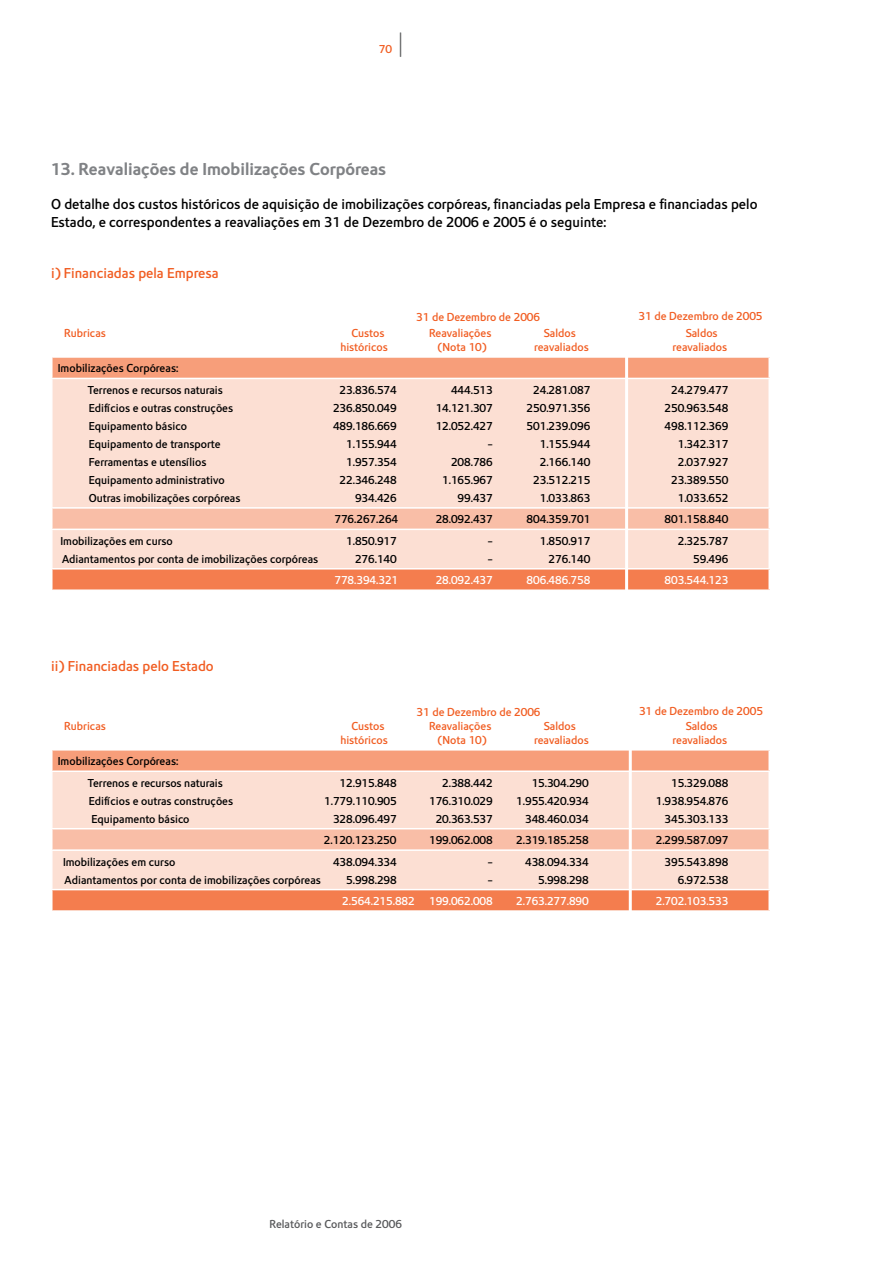
<style>
.page{position:relative;width:893px;height:1263px;background:#fff}
.page>*{position:absolute;margin:0;border:0;box-sizing:border-box;transform-origin:0 0}
.t1{font:18px "Metrolis Negro";color:#808285}
.t2{font:15px/17.2px "Metrolis Redondo";color:#000}
.t3{font:15px "Metrolis Redondo";color:#f15d22}
.t4{font:12px/21.5px "Metrolis Redondo";color:#000}
.t5{font:12px "Metrolis Redondo";color:#f15d22}
.t6{font:12px "Metrolis Redondo";color:#fff}
.t7{font:12px "Metrolis Redondo";color:#58595b}
.s1{font-size:24px;color:#58595b}
</style>
<div class="page">
<div style="left:52px;top:357px;width:717px;height:21px;background:#f79e7a"></div>
<div style="left:53px;top:379px;width:715px;height:189px;background:#fcdfd3"></div>
<div style="left:52px;top:508px;width:717px;height:21px;background:#f9bea7"></div>
<div style="left:52px;top:569px;width:717px;height:21px;background:#f47d4e"></div>
<hr style="left:51px;top:356px;width:719px;height:2px;background:#fff">
<hr style="left:51px;top:358px;width:2px;height:20px;background:#fff">
<hr style="left:768px;top:358px;width:2px;height:20px;background:#fff">
<hr style="left:51px;top:507px;width:719px;height:2px;background:#fff">
<hr style="left:51px;top:509px;width:2px;height:20px;background:#fff">
<hr style="left:768px;top:509px;width:2px;height:20px;background:#fff">
<hr style="left:51px;top:529px;width:719px;height:1px;background:#fff">
<hr style="left:51px;top:569px;width:2px;height:20px;background:#fff">
<hr style="left:768px;top:569px;width:2px;height:20px;background:#fff">
<hr style="left:51px;top:589px;width:719px;height:2px;background:#fff">
<div style="left:52px;top:750px;width:717px;height:21px;background:#f79e7a"></div>
<div style="left:53px;top:772px;width:715px;height:117px;background:#fcdfd3"></div>
<div style="left:52px;top:829px;width:717px;height:21px;background:#f9bea7"></div>
<div style="left:52px;top:889px;width:717px;height:22px;background:#f47d4e"></div>
<hr style="left:51px;top:750px;width:2px;height:20px;background:#fff">
<hr style="left:768px;top:750px;width:2px;height:20px;background:#fff">
<hr style="left:51px;top:770px;width:719px;height:2px;background:#fff">
<hr style="left:51px;top:828px;width:719px;height:1px;background:#fff">
<hr style="left:51px;top:829px;width:2px;height:20px;background:#fff">
<hr style="left:768px;top:829px;width:2px;height:20px;background:#fff">
<hr style="left:51px;top:849px;width:719px;height:2px;background:#fff">
<hr style="left:51px;top:889px;width:719px;height:1px;background:#fff">
<hr style="left:51px;top:890px;width:2px;height:20px;background:#fff">
<hr style="left:768px;top:890px;width:2px;height:20px;background:#fff">
<hr style="left:51px;top:910px;width:719px;height:2px;background:#fff">
<hr style="left:629px;top:722px;width:3px;height:244px;background:#fff">
<hr style="left:625px;top:352px;width:3px;height:245px;background:#fff">
<p class="t5" style="left:379px;top:42px;width:29px">70 <span class="s1">|</span></p>
<h1 class="t1" style="left:51px;top:159px;width:337px">13. Reavaliações de Imobilizações Corpóreas</h1>
<p class="t2" style="left:51px;top:196px;width:708px">O detalhe dos custos históricos de aquisição de imobilizações corpóreas, financiadas pela Empresa e financiadas pelo<br>Estado, e correspondentes a reavaliações em 31 de Dezembro de 2006 e 2005 é o seguinte:</p>
<p class="t3" style="left:51px;top:265px;width:169px">i) Financiadas pela Empresa</p>
<p class="t5" style="left:416px;top:310px;width:125px">31 de Dezembro de 2006</p>
<p class="t5" style="left:639px;top:309px;width:125px">31 de Dezembro de 2005</p>
<p class="t5" style="left:64px;top:327px;width:43px">Rubricas</p>
<p class="t5" style="left:351px;top:327px;width:35px">Custos</p>
<p class="t5" style="left:429px;top:327px;width:64px">Reavaliações</p>
<p class="t5" style="left:544px;top:327px;width:33px">Saldos</p>
<p class="t5" style="left:686px;top:327px;width:33px">Saldos</p>
<p class="t5" style="left:340px;top:340px;width:49px">históricos</p>
<p class="t5" style="left:438px;top:340px;width:51px">(Nota 10)</p>
<p class="t5" style="left:534px;top:340px;width:56px">reavaliados</p>
<p class="t5" style="left:672px;top:340px;width:56px">reavaliados</p>
<p class="t4" style="left:88px;top:358px;width:137px;text-indent:-30px">Imobilizações Corpóreas:<br>Terrenos e recursos naturais</p>
<p class="t4" style="left:340px;top:379px;width:59px">23.836.574</p>
<p class="t4" style="left:451px;top:379px;width:43px">444.513</p>
<p class="t4" style="left:533px;top:379px;width:59px">24.281.087</p>
<p class="t4" style="left:671px;top:379px;width:59px">24.279.477</p>
<p class="t4" style="left:89px;top:397px;width:146px">Edifícios e outras construções</p>
<p class="t4" style="left:333px;top:397px;width:65px">236.850.049</p>
<p class="t4" style="left:436px;top:397px;width:59px">14.121.307</p>
<p class="t4" style="left:527px;top:397px;width:65px">250.971.356</p>
<p class="t4" style="left:665px;top:397px;width:65px">250.963.548</p>
<p class="t4" style="left:89px;top:415px;width:100px">Equipamento básico</p>
<p class="t4" style="left:333px;top:415px;width:65px">489.186.669</p>
<p class="t4" style="left:436px;top:415px;width:59px">12.052.427</p>
<p class="t4" style="left:527px;top:415px;width:65px">501.239.096</p>
<p class="t4" style="left:665px;top:415px;width:65px">498.112.369</p>
<p class="t4" style="left:89px;top:433px;width:133px">Equipamento de transporte</p>
<p class="t4" style="left:346px;top:433px;width:52px">1.155.944</p>
<p class="t4" style="left:488px;top:433px;width:6px">-</p>
<p class="t4" style="left:540px;top:433px;width:52px">1.155.944</p>
<p class="t4" style="left:678px;top:433px;width:52px">1.342.317</p>
<p class="t4" style="left:89px;top:451px;width:119px">Ferramentas e utensílios</p>
<p class="t4" style="left:346px;top:451px;width:52px">1.957.354</p>
<p class="t4" style="left:451px;top:451px;width:43px">208.786</p>
<p class="t4" style="left:540px;top:451px;width:52px">2.166.140</p>
<p class="t4" style="left:678px;top:451px;width:52px">2.037.927</p>
<p class="t4" style="left:89px;top:469px;width:137px">Equipamento administrativo</p>
<p class="t4" style="left:340px;top:469px;width:59px">22.346.248</p>
<p class="t4" style="left:442px;top:469px;width:52px">1.165.967</p>
<p class="t4" style="left:533px;top:469px;width:59px">23.512.215</p>
<p class="t4" style="left:671px;top:469px;width:59px">23.389.550</p>
<p class="t4" style="left:89px;top:487px;width:153px">Outras imobilizações corpóreas</p>
<p class="t4" style="left:355px;top:487px;width:43px">934.426</p>
<p class="t4" style="left:458px;top:487px;width:37px">99.437</p>
<p class="t4" style="left:540px;top:487px;width:52px">1.033.863</p>
<p class="t4" style="left:678px;top:487px;width:52px">1.033.652</p>
<p class="t4" style="left:334px;top:509px;width:65px">776.267.264</p>
<p class="t4" style="left:436px;top:509px;width:59px">28.092.437</p>
<p class="t4" style="left:527px;top:509px;width:65px">804.359.701</p>
<p class="t4" style="left:665px;top:509px;width:65px">801.158.840</p>
<p class="t4" style="left:60px;top:530px;width:114px">Imobilizações em curso</p>
<p class="t4" style="left:346px;top:530px;width:52px">1.850.917</p>
<p class="t4" style="left:488px;top:530px;width:6px">-</p>
<p class="t4" style="left:540px;top:530px;width:52px">1.850.917</p>
<p class="t4" style="left:678px;top:530px;width:52px">2.325.787</p>
<p class="t4" style="left:62px;top:548px;width:258px">Adiantamentos por conta de imobilizações corpóreas</p>
<p class="t4" style="left:355px;top:548px;width:43px">276.140</p>
<p class="t4" style="left:488px;top:548px;width:6px">-</p>
<p class="t4" style="left:549px;top:548px;width:43px">276.140</p>
<p class="t4" style="left:693px;top:548px;width:37px">59.496</p>
<p class="t6" style="left:334px;top:574px;width:65px">778.394.321</p>
<p class="t6" style="left:436px;top:574px;width:59px">28.092.437</p>
<p class="t6" style="left:527px;top:574px;width:65px">806.486.758</p>
<p class="t6" style="left:665px;top:574px;width:65px">803.544.123</p>
<p class="t3" style="left:51px;top:658px;width:164px">ii) Financiadas pelo Estado</p>
<p class="t5" style="left:417px;top:705px;width:125px">31 de Dezembro de 2006</p>
<p class="t5" style="left:639px;top:704px;width:125px">31 de Dezembro de 2005</p>
<p class="t5" style="left:64px;top:720px;width:43px">Rubricas</p>
<p class="t5" style="left:351px;top:720px;width:35px">Custos</p>
<p class="t5" style="left:429px;top:720px;width:64px">Reavaliações</p>
<p class="t5" style="left:544px;top:720px;width:33px">Saldos</p>
<p class="t5" style="left:686px;top:720px;width:33px">Saldos</p>
<p class="t5" style="left:340px;top:733px;width:49px">históricos</p>
<p class="t5" style="left:438px;top:733px;width:51px">(Nota 10)</p>
<p class="t5" style="left:534px;top:733px;width:56px">reavaliados</p>
<p class="t5" style="left:672px;top:733px;width:56px">reavaliados</p>
<p class="t4" style="left:88px;top:750px;width:137px;text-indent:-30px">Imobilizações Corpóreas:<br>Terrenos e recursos naturais</p>
<p class="t4" style="left:340px;top:772px;width:59px">12.915.848</p>
<p class="t4" style="left:442px;top:772px;width:52px">2.388.442</p>
<p class="t4" style="left:532px;top:772px;width:59px">15.304.290</p>
<p class="t4" style="left:671px;top:772px;width:59px">15.329.088</p>
<p class="t4" style="left:89px;top:790px;width:146px">Edifícios e outras construções</p>
<p class="t4" style="left:324px;top:790px;width:74px">1.779.110.905</p>
<p class="t4" style="left:429px;top:790px;width:65px">176.310.029</p>
<p class="t4" style="left:516px;top:790px;width:74px">1.955.420.934</p>
<p class="t4" style="left:656px;top:790px;width:74px">1.938.954.876</p>
<p class="t4" style="left:91px;top:808px;width:100px">Equipamento básico</p>
<p class="t4" style="left:333px;top:808px;width:65px">328.096.497</p>
<p class="t4" style="left:436px;top:808px;width:59px">20.363.537</p>
<p class="t4" style="left:525px;top:808px;width:65px">348.460.034</p>
<p class="t4" style="left:665px;top:808px;width:65px">345.303.133</p>
<p class="t4" style="left:324px;top:829px;width:74px">2.120.123.250</p>
<p class="t4" style="left:429px;top:829px;width:65px">199.062.008</p>
<p class="t4" style="left:516px;top:829px;width:74px">2.319.185.258</p>
<p class="t4" style="left:656px;top:829px;width:74px">2.299.587.097</p>
<p class="t4" style="left:63px;top:851px;width:114px">Imobilizações em curso</p>
<p class="t4" style="left:333px;top:851px;width:65px">438.094.334</p>
<p class="t4" style="left:488px;top:851px;width:6px">-</p>
<p class="t4" style="left:525px;top:851px;width:65px">438.094.334</p>
<p class="t4" style="left:665px;top:851px;width:65px">395.543.898</p>
<p class="t4" style="left:65px;top:869px;width:258px">Adiantamentos por conta de imobilizações corpóreas</p>
<p class="t4" style="left:346px;top:869px;width:52px">5.998.298</p>
<p class="t4" style="left:488px;top:869px;width:6px">-</p>
<p class="t4" style="left:538px;top:869px;width:52px">5.998.298</p>
<p class="t4" style="left:678px;top:869px;width:52px">6.972.538</p>
<p class="t6" style="left:342px;top:894px;width:152px">2.564.215.882 199.062.008</p>
<p class="t6" style="left:516px;top:894px;width:74px">2.763.277.890</p>
<p class="t6" style="left:656px;top:894px;width:74px">2.702.103.533</p>
<p class="t7" style="left:270px;top:1217px;width:134px">Relatório e Contas de 2006</p>
</div>
